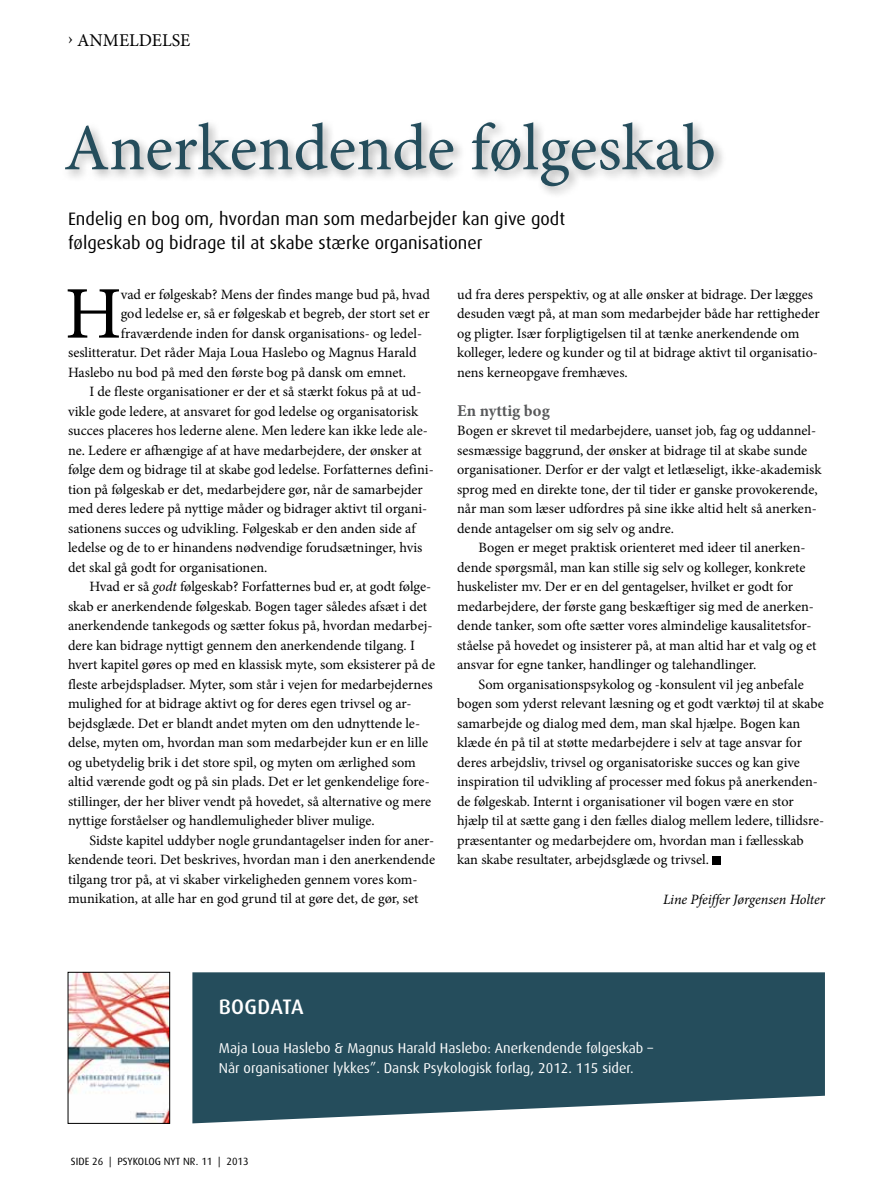
<style>
.page{position:relative;width:893px;height:1200px;background:#fff}
.page>*{position:absolute;margin:0;border:0;box-sizing:border-box;transform-origin:0 0}
.t1{font:74.25px "Minion Pro";color:#000}
.t2{font:66px "Minion Pro";letter-spacing:-.005em;color:#254d5c}
.t3{font:500 21px "Dax";color:#fff}
.t4{font:18px/24px "Dax";color:#000}
.t5{font:18px "Minion Pro";color:#000}
.t6{font:700 16.5px "Minion Pro";color:#58595b}
.t7{font:14.25px/19.5px "Minion Pro";color:#000}
.t8{font:14.25px/19.5px "Dax";color:#fff}
.t9{font:italic 14.25px "Minion Pro";letter-spacing:-.005em;color:#000}
.t10{font:10.5px "Dax";color:#000}
.s1{font-style:italic}
</style>
<div class="page">
<div style="left:61px;top:118px;width:666px;height:81px;background:#000;opacity:.35"></div>
<svg style="left:192px;top:972px;width:633px;height:151px;background:#395d6a"></svg>
<div style="left:712px;top:855px;width:9px;height:9px;background:#000"></div>
<img style="left:70px;top:973px;width:98px;height:148px">
<div style="left:68px;top:971px;width:102px;height:152px;border:1px solid #000"></div>
<p class="t5" style="left:68px;top:28px;width:124px">› ANMELDELSE</p>
<h2 class="t2" style="left:64px;top:104px;width:654px">Anerkendende følgeskab</h2>
<p class="t4" style="left:68px;top:206px;width:499px">Endelig en bog om, hvordan man som medarbejder kan give godt følgeskab og bidrage til at skabe stærke organisationer</p>
<h1 class="t1" style="left:65px;top:264px;width:58px">H</h1>
<p class="t7" style="left:121px;top:284px;width:311px">vad er følgeskab? Mens der findes mange bud på, hvad</p>
<p class="t7" style="left:121px;top:304px;width:311px">god ledelse er, så er følgeskab et begreb, der stort set er</p>
<p class="t7" style="left:121px;top:323px;width:303px">fraværdende inden for dansk organisations- og ledel-</p>
<p class="t7" style="left:68px;top:343px;width:350px">seslitteratur. Det råder Maja Loua Haslebo og Magnus Harald</p>
<p class="t7" style="left:68px;top:362px;width:340px">Haslebo nu bod på med den første bog på dansk om emnet.</p>
<p class="t7" style="left:89px;top:382px;width:334px">I de fleste organisationer er der et så stærkt fokus på at ud-</p>
<p class="t7" style="left:68px;top:401px;width:352px">vikle gode ledere, at ansvaret for god ledelse og organisatorisk</p>
<p class="t7" style="left:68px;top:421px;width:361px">succes placeres hos lederne alene. Men ledere kan ikke lede ale-</p>
<p class="t7" style="left:68px;top:440px;width:355px">ne. Ledere er afhængige af at have medarbejdere, der ønsker at</p>
<p class="t7" style="left:68px;top:460px;width:367px">følge dem og bidrage til at skabe god ledelse. Forfatternes defini-</p>
<p class="t7" style="left:68px;top:479px;width:356px">tion på følgeskab er det, medarbejdere gør, når de samarbejder</p>
<p class="t7" style="left:68px;top:499px;width:361px">med deres ledere på nyttige måder og bidrager aktivt til organi-</p>
<p class="t7" style="left:68px;top:518px;width:349px">sationens succes og udvikling. Følgeskab er den anden side af</p>
<p class="t7" style="left:68px;top:538px;width:356px">ledelse og de to er hinandens nødvendige forudsætninger, hvis</p>
<p class="t7" style="left:68px;top:557px;width:201px">det skal gå godt for organisationen.</p>
<p class="t7" style="left:89px;top:577px;width:343px">Hvad er så <span class="s1">godt</span> følgeskab? Forfatternes bud er, at godt følge-</p>
<p class="t7" style="left:68px;top:596px;width:361px">skab er anerkendende følgeskab. Bogen tager således afsæt i det</p>
<p class="t7" style="left:68px;top:616px;width:366px">anerkendende tankegods og sætter fokus på, hvordan medarbej-</p>
<p class="t7" style="left:68px;top:635px;width:348px">dere kan bidrage nyttigt gennem den anerkendende tilgang. I</p>
<p class="t7" style="left:68px;top:655px;width:369px">hvert kapitel gøres op med en klassisk myte, som eksisterer på de</p>
<p class="t7" style="left:68px;top:674px;width:366px">fleste arbejdspladser. Myter, som står i vejen for medarbejdernes</p>
<p class="t7" style="left:68px;top:694px;width:345px">mulighed for at bidrage aktivt og for deres egen trivsel og ar-</p>
<p class="t7" style="left:68px;top:713px;width:354px">bejdsglæde. Det er blandt andet myten om den udnyttende le-</p>
<p class="t7" style="left:68px;top:732px;width:362px">delse, myten om, hvordan man som medarbejder kun er en lille</p>
<p class="t7" style="left:68px;top:752px;width:349px">og ubetydelig brik i det store spil, og myten om ærlighed som</p>
<p class="t7" style="left:68px;top:771px;width:363px">altid værende godt og på sin plads. Det er let genkendelige fore-</p>
<p class="t7" style="left:68px;top:791px;width:365px">stillinger, der her bliver vendt på hovedet, så alternative og mere</p>
<p class="t7" style="left:68px;top:810px;width:308px">nyttige forståelser og handlemuligheder bliver mulige.</p>
<p class="t7" style="left:89px;top:830px;width:346px">Sidste kapitel uddyber nogle grundantagelser inden for aner-</p>
<p class="t7" style="left:68px;top:849px;width:369px">kendende teori. Det beskrives, hvordan man i den anerkendende</p>
<p class="t7" style="left:68px;top:869px;width:351px">tilgang tror på, at vi skaber virkeligheden gennem vores kom-</p>
<p class="t7" style="left:68px;top:888px;width:352px">munikation, at alle har en god grund til at gøre det, de gør, set</p>
<p class="t7" style="left:457px;top:284px;width:364px">ud fra deres perspektiv, og at alle ønsker at bidrage. Der lægges desuden vægt på, at man som medarbejder både har rettigheder og pligter. Især forpligtigelsen til at tænke anerkendende om kolleger, ledere og kunder og til at bidrage aktivt til organisatio&shy;nens kerneopgave fremhæves.</p>
<p class="t6" style="left:457px;top:398px;width:94px">En nyttig bog</p>
<p class="t7" style="left:457px;top:421px;width:366px">Bogen er skrevet til medarbejdere, uanset job, fag og uddannel&shy;sesmæssige baggrund, der ønsker at bidrage til at skabe sunde organisationer. Derfor er der valgt et letlæseligt, ikke-akademisk sprog med en direkte tone, der til tider er ganske provokerende, når man som læser udfordres på sine ikke altid helt så anerken&shy;dende antagelser om sig selv og andre.</p>
<p class="t7" style="left:457px;top:538px;width:361px;text-indent:21px">Bogen er meget praktisk orienteret med ideer til anerken&shy;dende spørgsmål, man kan stille sig selv og kolleger, konkrete huskelister mv. Der er en del gentagelser, hvilket er godt for medarbejdere, der første gang beskæftiger sig med de anerken&shy;dende tanker, som ofte sætter vores almindelige kausalitetsfor&shy;ståelse på hovedet og insisterer på, at man altid har et valg og et ansvar for egne tanker, handlinger og talehandlinger.</p>
<p class="t7" style="left:457px;top:674px;width:369px;text-indent:21px">Som organisationspsykolog og -konsulent vil jeg anbefale bogen som yderst relevant læsning og et godt værktøj til at skabe samarbejde og dialog med dem, man skal hjælpe. Bogen kan klæde én på til at støtte medarbejdere i selv at tage ansvar for deres arbejdsliv, trivsel og organisatoriske succes og kan give inspiration til udvikling af processer med fokus på anerkenden&shy;de følgeskab. Internt i organisationer vil bogen være en stor hjælp til at sætte gang i den fælles dialog mellem ledere, tillidsre&shy;præsentanter og medarbejdere om, hvordan man i fællesskab kan skabe resultater, arbejdsglæde og trivsel.</p>
<p class="t9" style="left:663px;top:889px;width:163px">Line Pfeiffer Jørgensen Holter</p>
<h3 class="t3" style="left:219px;top:994px;width:39px">BOGDATA</h3>
<p class="t8" style="left:219px;top:1038px;width:436px">Maja Loua Haslebo &amp; Magnus Harald Haslebo: Anerkendende følgeskab –<br>Når organisationer lykkes”. Dansk Psykologisk forlag, 2012. 115 sider.</p>
<p class="t10" style="left:71px;top:1154px;width:179px">SIDE 26 | PSYKOLOG NYT NR. 11 | 2013</p>
</div>
